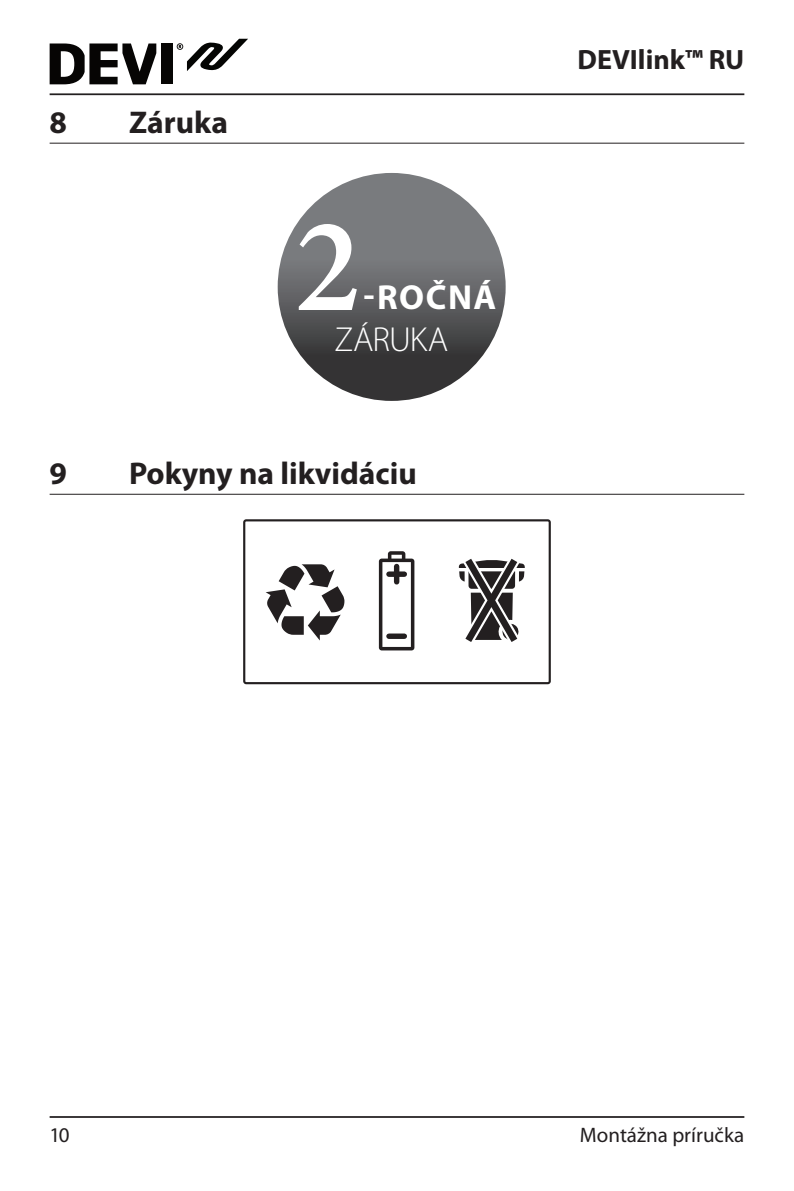
<style>
.page{position:relative;width:794px;height:1191px;background:#fff}
.page>*{position:absolute;margin:0;border:0;box-sizing:border-box;transform-origin:0 0}
.t1{font:300 35px "Myriad Pro";letter-spacing:-.03em;color:#fff}
.t2{font:700 35px "Myriad Pro";letter-spacing:.045em;color:#fff}
.t3{font:700 31.5px "Myriad Pro";color:#231f20}
.t4{font:700 28px "Myriad Pro";color:#231f20}
.t5{font:21px "Myriad Pro";color:#231f20}
</style>
<div class="page">
<hr style="left:50px;top:93px;width:694px;height:2px;background:#231f20">
<hr style="left:50px;top:1116px;width:694px;height:1px;background:#231f20">
<hr style="left:50px;top:143px;width:694px;height:1px;background:#231f20">
<svg style="left:277px;top:173px;width:229px;height:228px"></svg>
<svg style="left:299px;top:224px;width:58px;height:86px"></svg>
<hr style="left:50px;top:493px;width:694px;height:2px;background:#231f20">
<svg style="left:243px;top:519px;width:308px;height:165px"></svg>
<div style="left:161px;top:43px;width:11px;height:41px;background:#060504"></div>
<svg style="left:50px;top:43px;width:106px;height:41px"></svg>
<svg style="left:177px;top:39px;width:71px;height:32px"></svg>
<p class="t3" style="left:50px;top:105px;width:19px">8</p>
<p class="t3" style="left:129px;top:105px;width:101px">Záruka</p>
<p class="t2" style="left:364px;top:274px;width:134px">-ROČNÁ</p>
<p class="t1" style="left:334px;top:320px;width:115px">ZÁRUKA</p>
<p class="t3" style="left:50px;top:455px;width:19px">9</p>
<p class="t3" style="left:129px;top:455px;width:289px">Pokyny na likvidáciu</p>
<p class="t4" style="left:577px;top:44px;width:168px">DEVIlink™ RU</p>
<p class="t5" style="left:50px;top:1123px;width:21px">10</p>
<p class="t5" style="left:580px;top:1123px;width:166px">Montážna príručka</p>
</div>
